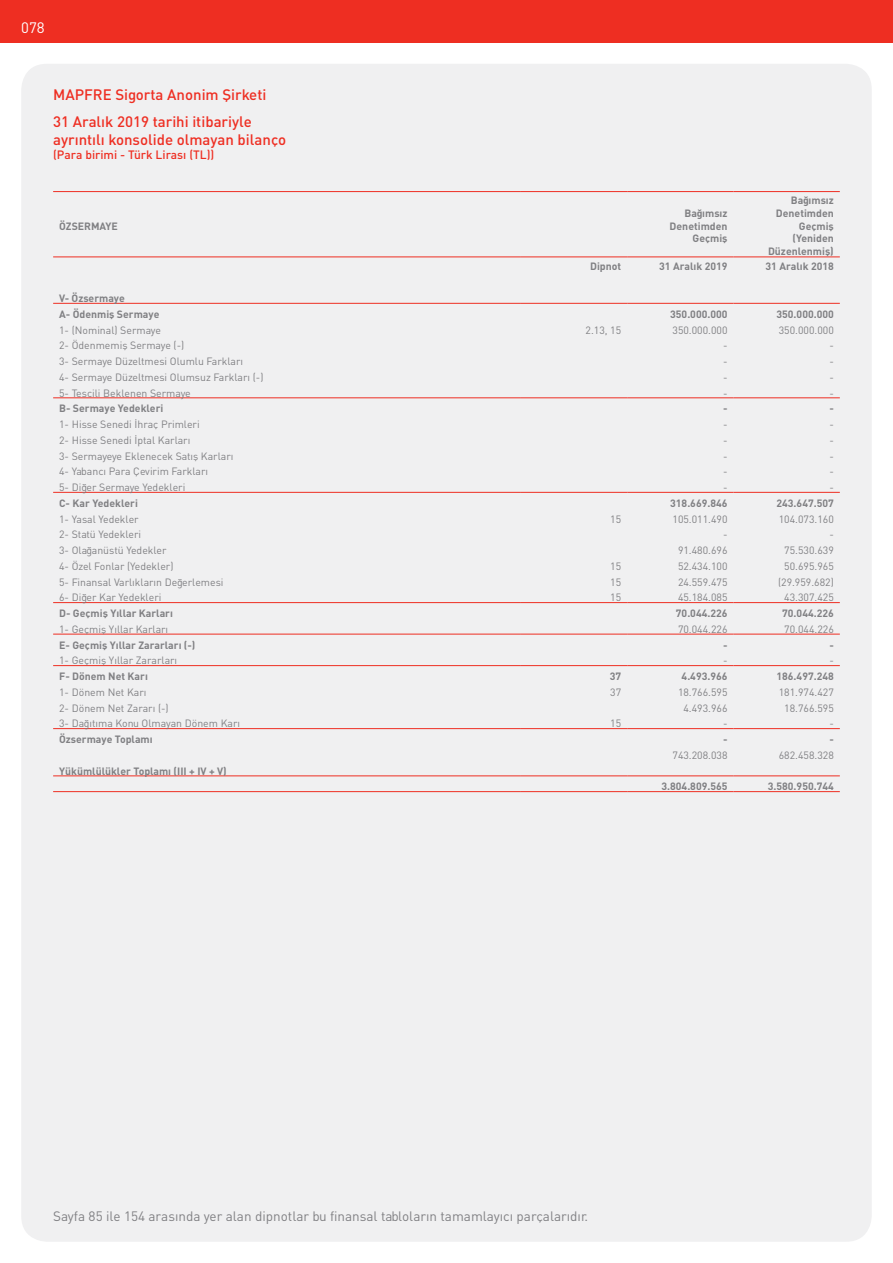
<style>
.page{position:relative;width:893px;height:1263px;background:#fff}
.page>*{position:absolute;margin:0;border:0;box-sizing:border-box;transform-origin:0 0}
.t1{font:15px/27px "DIN Medium Tr";color:#ee2e22}
.t2{font:15px "DIN Tr";color:#fff}
.t3{font:13.5px "DIN Tr";color:#808083}
.t4{font:12px "DIN Medium Tr";color:#ee2e22}
.t5{font:10.5px "DIN Tr";color:#808083}
.t6{font:10.5px/12.6px "DINT Bold Tr";color:#808083;text-align:right}
</style>
<div class="page">
<div style="left:0;top:0;width:893px;height:43px;background:#ee2e22"></div>
<div style="left:21px;top:64px;width:851px;height:1178px;background:#f0f0f1;border-radius:26px"></div>
<hr style="left:53px;top:191px;width:468px;height:1px;background:#ee2e22">
<hr style="left:521px;top:191px;width:106px;height:1px;background:#ee2e22">
<hr style="left:627px;top:191px;width:106px;height:1px;background:#ee2e22">
<hr style="left:733px;top:191px;width:107px;height:1px;background:#ee2e22">
<hr style="left:53px;top:257px;width:468px;height:1px;background:#ee2e22">
<hr style="left:521px;top:257px;width:106px;height:1px;background:#ee2e22">
<hr style="left:627px;top:257px;width:106px;height:1px;background:#ee2e22">
<hr style="left:733px;top:257px;width:107px;height:1px;background:#ee2e22">
<hr style="left:53px;top:303px;width:468px;height:1px;background:#ee2e22">
<hr style="left:521px;top:303px;width:106px;height:1px;background:#ee2e22">
<hr style="left:627px;top:303px;width:106px;height:1px;background:#ee2e22">
<hr style="left:733px;top:303px;width:107px;height:1px;background:#ee2e22">
<hr style="left:53px;top:398px;width:468px;height:1px;background:#ee2e22">
<hr style="left:521px;top:398px;width:106px;height:1px;background:#ee2e22">
<hr style="left:627px;top:398px;width:106px;height:1px;background:#ee2e22">
<hr style="left:733px;top:398px;width:107px;height:1px;background:#ee2e22">
<hr style="left:53px;top:492px;width:468px;height:1px;background:#ee2e22">
<hr style="left:521px;top:492px;width:106px;height:1px;background:#ee2e22">
<hr style="left:627px;top:492px;width:106px;height:1px;background:#ee2e22">
<hr style="left:733px;top:492px;width:107px;height:1px;background:#ee2e22">
<hr style="left:53px;top:602px;width:468px;height:1px;background:#ee2e22">
<hr style="left:521px;top:602px;width:106px;height:1px;background:#ee2e22">
<hr style="left:627px;top:602px;width:106px;height:1px;background:#ee2e22">
<hr style="left:733px;top:602px;width:107px;height:1px;background:#ee2e22">
<hr style="left:53px;top:634px;width:468px;height:1px;background:#ee2e22">
<hr style="left:521px;top:634px;width:106px;height:1px;background:#ee2e22">
<hr style="left:627px;top:634px;width:106px;height:1px;background:#ee2e22">
<hr style="left:733px;top:634px;width:107px;height:1px;background:#ee2e22">
<hr style="left:53px;top:665px;width:468px;height:1px;background:#ee2e22">
<hr style="left:521px;top:665px;width:106px;height:1px;background:#ee2e22">
<hr style="left:627px;top:665px;width:106px;height:1px;background:#ee2e22">
<hr style="left:733px;top:665px;width:107px;height:1px;background:#ee2e22">
<hr style="left:53px;top:728px;width:468px;height:1px;background:#ee2e22">
<hr style="left:521px;top:728px;width:106px;height:1px;background:#ee2e22">
<hr style="left:627px;top:728px;width:106px;height:1px;background:#ee2e22">
<hr style="left:733px;top:728px;width:107px;height:1px;background:#ee2e22">
<hr style="left:53px;top:776px;width:468px;height:1px;background:#ee2e22">
<hr style="left:521px;top:776px;width:106px;height:1px;background:#ee2e22">
<hr style="left:627px;top:776px;width:106px;height:1px;background:#ee2e22">
<hr style="left:733px;top:776px;width:107px;height:1px;background:#ee2e22">
<hr style="left:53px;top:791px;width:468px;height:1px;background:#ee2e22">
<hr style="left:521px;top:791px;width:106px;height:1px;background:#ee2e22">
<hr style="left:627px;top:791px;width:106px;height:1px;background:#ee2e22">
<hr style="left:733px;top:791px;width:107px;height:1px;background:#ee2e22">
<h1 class="t2" style="left:21px;top:18px;width:25px">078</h1>
<h1 class="t1" style="left:53px;top:81px;width:215px">MAPFRE Sigorta Anonim Şirketi<br>31 Aralık 2019 tarihi itibariyle</h1>
<h1 class="t1" style="left:53px;top:126px;width:235px">ayrıntılı konsolide olmayan bilanço</h1>
<p class="t4" style="left:53px;top:147px;width:163px">(Para birimi - Türk Lirası (TL))</p>
<p class="t6" style="left:59px;top:219px;width:60px">ÖZSERMAYE</p>
<p class="t6" style="left:670px;top:206px;width:59px">Bağımsız<br>Denetimden<br>Geçmiş</p>
<p class="t6" style="left:768px;top:194px;width:67px">Bağımsız<br>Denetimden<br>Geçmiş (Yeniden<br>Düzenlenmiş)</p>
<p class="t6" style="left:59px;top:290px;width:102px;line-height:15.8px;text-align:left">V- Özsermaye<br>A- Ödenmiş Sermaye</p>
<p class="t6" style="left:590px;top:259px;width:33px">Dipnot</p>
<p class="t6" style="left:659px;top:259px;width:70px">31 Aralık 2019</p>
<p class="t6" style="left:765px;top:259px;width:70px">31 Aralık 2018</p>
<p class="t6" style="left:670px;top:307px;width:59px">350.000.000</p>
<p class="t6" style="left:776px;top:307px;width:59px">350.000.000</p>
<p class="t5" style="left:59px;top:323px;width:103px">1- (Nominal) Sermaye</p>
<p class="t5" style="left:586px;top:323px;width:37px">2.13, 15</p>
<p class="t5" style="left:672px;top:323px;width:56px">350.000.000</p>
<p class="t5" style="left:779px;top:323px;width:56px">350.000.000</p>
<p class="t5" style="left:59px;top:339px;width:127px">2- Ödenmemiş Sermaye (-)</p>
<p class="t5" style="left:723px;top:339px;width:6px">-</p>
<p class="t5" style="left:829px;top:339px;width:6px">-</p>
<p class="t5" style="left:59px;top:355px;width:186px">3- Sermaye Düzeltmesi Olumlu Farkları</p>
<p class="t5" style="left:723px;top:355px;width:6px">-</p>
<p class="t5" style="left:829px;top:355px;width:6px">-</p>
<p class="t5" style="left:59px;top:370px;width:206px">4- Sermaye Düzeltmesi Olumsuz Farkları (-)</p>
<p class="t5" style="left:723px;top:370px;width:6px">-</p>
<p class="t5" style="left:829px;top:370px;width:6px">-</p>
<p class="t5" style="left:59px;top:386px;width:133px">5- Tescili Beklenen Sermaye</p>
<p class="t5" style="left:723px;top:386px;width:6px">-</p>
<p class="t5" style="left:829px;top:386px;width:6px">-</p>
<p class="t6" style="left:59px;top:402px;width:106px">B- Sermaye Yedekleri</p>
<p class="t6" style="left:723px;top:402px;width:6px">-</p>
<p class="t6" style="left:829px;top:402px;width:6px">-</p>
<p class="t5" style="left:59px;top:418px;width:142px">1- Hisse Senedi İhraç Primleri</p>
<p class="t5" style="left:723px;top:418px;width:6px">-</p>
<p class="t5" style="left:829px;top:418px;width:6px">-</p>
<p class="t5" style="left:59px;top:433px;width:133px">2- Hisse Senedi İptal Karları</p>
<p class="t5" style="left:723px;top:433px;width:6px">-</p>
<p class="t5" style="left:829px;top:433px;width:6px">-</p>
<p class="t5" style="left:59px;top:449px;width:176px">3- Sermayeye Eklenecek Satış Karları</p>
<p class="t5" style="left:723px;top:449px;width:6px">-</p>
<p class="t5" style="left:829px;top:449px;width:6px">-</p>
<p class="t5" style="left:59px;top:465px;width:151px">4- Yabancı Para Çevirim Farkları</p>
<p class="t5" style="left:723px;top:465px;width:6px">-</p>
<p class="t5" style="left:829px;top:465px;width:6px">-</p>
<p class="t5" style="left:59px;top:481px;width:128px">5- Diğer Sermaye Yedekleri</p>
<p class="t5" style="left:723px;top:481px;width:6px">-</p>
<p class="t5" style="left:829px;top:481px;width:6px">-</p>
<p class="t6" style="left:59px;top:496px;width:80px">C- Kar Yedekleri</p>
<p class="t6" style="left:670px;top:496px;width:59px">318.669.846</p>
<p class="t6" style="left:776px;top:496px;width:59px">243.647.507</p>
<p class="t5" style="left:59px;top:512px;width:81px">1- Yasal Yedekler</p>
<p class="t5" style="left:610px;top:512px;width:12px">15</p>
<p class="t5" style="left:672px;top:512px;width:56px">105.011.490</p>
<p class="t5" style="left:779px;top:512px;width:56px">104.073.160</p>
<p class="t5" style="left:59px;top:528px;width:84px">2- Statü Yedekleri</p>
<p class="t5" style="left:723px;top:528px;width:6px">-</p>
<p class="t5" style="left:829px;top:528px;width:6px">-</p>
<p class="t5" style="left:59px;top:544px;width:109px">3- Olağanüstü Yedekler</p>
<p class="t5" style="left:678px;top:544px;width:51px">91.480.696</p>
<p class="t5" style="left:784px;top:544px;width:51px">75.530.639</p>
<p class="t5" style="left:59px;top:559px;width:116px">4- Özel Fonlar (Yedekler)</p>
<p class="t5" style="left:610px;top:559px;width:12px">15</p>
<p class="t5" style="left:678px;top:559px;width:51px">52.434.100</p>
<p class="t5" style="left:784px;top:559px;width:51px">50.695.965</p>
<p class="t5" style="left:59px;top:575px;width:166px">5- Finansal Varlıkların Değerlemesi</p>
<p class="t5" style="left:610px;top:575px;width:12px">15</p>
<p class="t5" style="left:678px;top:575px;width:51px">24.559.475</p>
<p class="t5" style="left:778px;top:575px;width:57px">(29.959.682)</p>
<p class="t5" style="left:59px;top:591px;width:104px">6- Diğer Kar Yedekleri</p>
<p class="t5" style="left:610px;top:591px;width:12px">15</p>
<p class="t5" style="left:678px;top:591px;width:51px">45.184.085</p>
<p class="t5" style="left:784px;top:591px;width:51px">43.307.425</p>
<p class="t6" style="left:59px;top:606px;width:115px">D- Geçmiş Yıllar Karları</p>
<p class="t6" style="left:676px;top:606px;width:53px">70.044.226</p>
<p class="t6" style="left:782px;top:606px;width:53px">70.044.226</p>
<p class="t5" style="left:59px;top:622px;width:111px">1- Geçmiş Yıllar Karları</p>
<p class="t5" style="left:678px;top:622px;width:51px">70.044.226</p>
<p class="t5" style="left:784px;top:622px;width:51px">70.044.226</p>
<p class="t6" style="left:59px;top:638px;width:138px">E- Geçmiş Yıllar Zararları (-)</p>
<p class="t6" style="left:723px;top:638px;width:6px">-</p>
<p class="t6" style="left:829px;top:638px;width:6px">-</p>
<p class="t5" style="left:59px;top:654px;width:120px">1- Geçmiş Yıllar Zararları</p>
<p class="t5" style="left:723px;top:654px;width:6px">-</p>
<p class="t5" style="left:829px;top:654px;width:6px">-</p>
<p class="t6" style="left:59px;top:669px;width:90px">F- Dönem Net Karı</p>
<p class="t6" style="left:610px;top:669px;width:13px">37</p>
<p class="t6" style="left:682px;top:669px;width:47px">4.493.966</p>
<p class="t6" style="left:776px;top:669px;width:59px">186.497.248</p>
<p class="t5" style="left:59px;top:685px;width:89px">1- Dönem Net Karı</p>
<p class="t5" style="left:610px;top:685px;width:12px">37</p>
<p class="t5" style="left:678px;top:685px;width:51px">18.766.595</p>
<p class="t5" style="left:779px;top:685px;width:56px">181.974.427</p>
<p class="t5" style="left:59px;top:701px;width:111px">2- Dönem Net Zararı (-)</p>
<p class="t5" style="left:683px;top:701px;width:46px">4.493.966</p>
<p class="t5" style="left:784px;top:701px;width:51px">18.766.595</p>
<p class="t5" style="left:59px;top:717px;width:182px">3- Dağıtıma Konu Olmayan Dönem Karı</p>
<p class="t5" style="left:610px;top:717px;width:12px">15</p>
<p class="t5" style="left:723px;top:717px;width:6px">-</p>
<p class="t5" style="left:829px;top:717px;width:6px">-</p>
<p class="t6" style="left:59px;top:732px;width:95px">Özsermaye Toplamı</p>
<p class="t6" style="left:723px;top:732px;width:6px">-</p>
<p class="t6" style="left:829px;top:732px;width:6px">-</p>
<p class="t5" style="left:672px;top:748px;width:56px">743.208.038</p>
<p class="t5" style="left:779px;top:748px;width:56px">682.458.328</p>
<p class="t6" style="left:59px;top:764px;width:169px">Yükümlülükler Toplamı (III + IV + V)</p>
<p class="t6" style="left:661px;top:780px;width:67px">3.804.809.565</p>
<p class="t6" style="left:768px;top:780px;width:67px">3.580.950.744</p>
<p class="t3" style="left:53px;top:1207px;width:536px">Sayfa 85 ile 154 arasında yer alan dipnotlar bu finansal tabloların tamamlayıcı parçalarıdır.</p>
</div>
